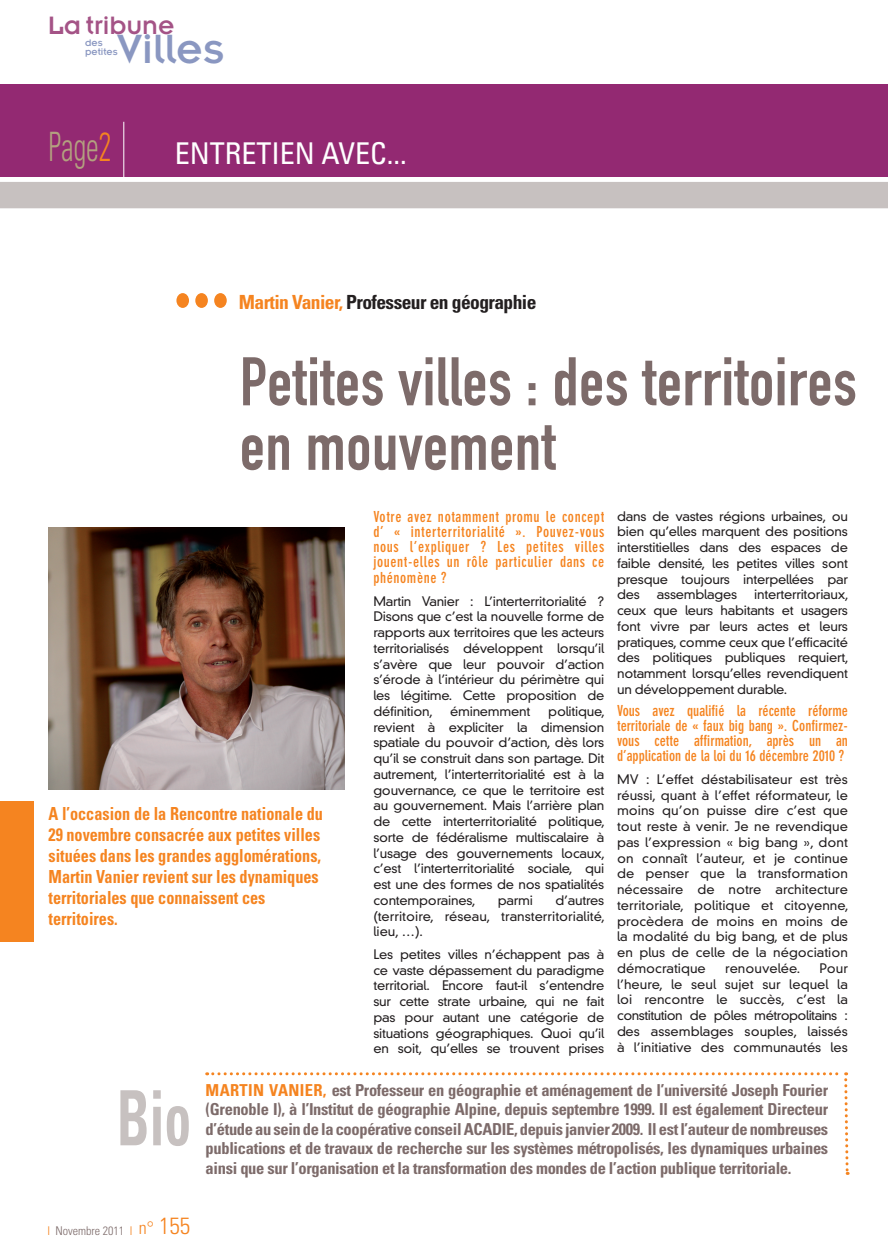
<style>
.page{position:relative;width:888px;height:1258px;background:#fff}
.page>*{position:absolute;margin:0;border:0;box-sizing:border-box;transform-origin:0 0}
.t1{font:700 condensed 76.2px "Univers LT Std";color:#c7c1c0;scale:.7 1}
.t2{font:67.5px/64.5px "DIN Engschrift Std";letter-spacing:.01em;color:#7d6b6a}
.t3{font:45px "Insignia LT Std";color:#8a97c1}
.t4{font:300 condensed 40.5px "Univers LT Std";color:#b3a17f;scale:.7 1}
.t5{font:condensed 30px "Univers LT Std";color:#fff}
.t6{font:27.75px "Insignia LT Std";color:#a45386}
.t7{font:700 condensed 19.5px "Univers LT Std";letter-spacing:-.03em;color:#231f20}
.t8{font:700 condensed 18px/21px "Univers LT Std";color:#f58420;scale:.9 1}
.t9{font:700 condensed 16.5px/19.5px "Univers LT Std";letter-spacing:-.02em;color:#7d6b6a;text-align:justify}
.t10{font:700 condensed 15px/15.1px "DIN Neuzeit Grotesk Std";letter-spacing:.01em;color:#f58420;text-align:justify}
.t11{font:300 12.75px/15.8px "DIN Neuzeit Grotesk Std";letter-spacing:-.02em;color:#231f20;text-align:justify}
.t12{font:300 12.75px "DIN Neuzeit Grotesk Std";color:#231f20}
.t13{font:300 condensed 12px "Univers LT Std";color:#7d6b6a}
.t14{font:10.5px/8.7px "Insignia LT Std";color:#8a97c1}
.s1{color:#f58420}
.s2{font-size:18px;color:#f58420}
.s3{font-size:23.4px;color:#f58420}
</style>
<div class="page">
<div style="left:0;top:85px;width:888px;height:92px;background:#932972"></div>
<hr style="left:123px;top:122px;width:1px;height:55px;background:#fff">
<div style="left:0;top:182px;width:888px;height:26px;background:#c7c1c0"></div>
<img style="left:49px;top:528px;width:295px;height:261px">
<div style="left:176px;top:293px;width:13px;height:15px;background:#f58420;border-radius:50%"></div>
<div style="left:195px;top:293px;width:13px;height:15px;background:#f58420;border-radius:50%"></div>
<div style="left:214px;top:293px;width:13px;height:15px;background:#f58420;border-radius:50%"></div>
<svg style="left:207px;top:1072px;width:643px;height:103px"></svg>
<div style="left:0;top:801px;width:34px;height:140px;background:#f58420"></div>
<h3 class="t6" style="left:48px;top:11px;width:128px">La tribune</h3>
<h3 class="t3" style="left:117px;top:26px;width:108px">Villes</h3>
<p class="t14" style="left:85px;top:38px;width:34px">des petites</p>
<h3 class="t4" style="left:49px;top:123px;width:91px">Page<span class="s1">2</span></h3>
<h3 class="t5" style="left:175px;top:134px;width:234px">ENTRETIEN AVEC...</h3>
<h3 class="t7" style="left:239px;top:290px;width:299px"><span class="s1">Martin Vanier,</span> Professeur en géographie</h3>
<h2 class="t2" style="left:240px;top:350px;width:618px">Petites villes : des territoires en mouvement</h2>
<h3 class="t8" style="left:49px;top:803px;width:306px">A l’occasion de la Rencontre nationale du 29 novembre consacrée aux petites villes situées dans les grandes agglomérations, Martin Vanier revient sur les dynamiques territoriales que connaissent ces territoires.</h3>
<p class="t10" style="left:373px;top:510px;width:232px">Votre avez notamment promu le concept d’ « interterritorialité ». Pouvez-vous nous l’expliquer ? Les petites villes jouent-elles un rôle particulier dans ce phénomène ?</p>
<p class="t11" style="left:373px;top:593px;width:232px">Martin Vanier : L’interterritorialité ?<br>Disons que c’est la nouvelle forme de rapports aux territoires que les acteurs territorialisés développent lorsqu’il s’avère que leur pouvoir d’action s’érode à l’intérieur du périmètre qui les légitime. Cette proposition de définition,</p>
<p class="t11" style="left:373px;top:703px;width:233px;text-indent:175px">politique, revient à expliciter la dimension spatiale du pouvoir d’action, dès lors qu’il se construit dans son partage. Dit autrement, l’interterritorialité est à la gouvernance, ce que le territoire est au gouvernement. Mais l’arrière plan de cette interterritorialité politique, sorte de fédéralisme multiscalaire à l’usage des gouvernements locaux, c’est l’interterritorialité sociale, qui est une des formes de nos spatialités contemporaines,</p>
<p class="t11" style="left:450px;top:703px;width:82px">éminemment</p>
<p class="t11" style="left:373px;top:892px;width:233px;text-indent:182px">d’autres (territoire, réseau, transterritorialité, lieu, …).</p>
<p class="t11" style="left:373px;top:946px;width:232px">Les petites villes n’échappent pas à ce vaste dépassement du paradigme territorial. Encore faut-il s’entendre sur cette strate urbaine, qui ne fait pas pour autant une catégorie de situations géographiques. Quoi qu’il en soit, qu’elles se trouvent prises</p>
<p class="t11" style="left:498px;top:892px;width:37px">parmi</p>
<p class="t11" style="left:617px;top:508px;width:232px">dans de vastes régions urbaines, ou bien qu’elles marquent des positions interstitielles dans des espaces de faible densité, les petites villes sont presque toujours interpellées par des</p>
<p class="t11" style="left:657px;top:587px;width:82px">assemblages</p>
<p class="t11" style="left:617px;top:587px;width:233px;text-indent:137px">interterritoriaux, ceux que leurs habitants et usagers font vivre par leurs actes et leurs pratiques, comme ceux que l’efficacité des politiques publiques requiert, notamment lorsqu’elles revendiquent un développement durable.</p>
<p class="t10" style="left:617px;top:704px;width:232px">Vous avez qualifié la récente réforme territoriale de « faux big bang ». Confirmez&shy;vous cette affirmation, après un an d’application de la loi du 16 décembre 2010 ?</p>
<p class="t11" style="left:617px;top:771px;width:233px">MV : L’effet déstabilisateur est très réussi, quant à l’effet réformateur, le moins qu’on puisse dire c’est que tout reste à venir. Je ne revendique pas l’expression « big bang », dont on connaît l’auteur, et je continue de penser que la transformation nécessaire de notre architecture territoriale, politique et citoyenne, procèdera de moins en moins de la modalité du big bang, et de plus en plus de celle de la négociation démocratique</p>
<p class="t11" style="left:617px;top:960px;width:232px;text-indent:202px">Pour l’heure, le seul sujet sur lequel la loi rencontre le succès, c’est la constitution de pôles métropolitains : des assemblages souples, laissés à l’initiative des communautés les</p>
<p class="t12" style="left:725px;top:961px;width:76px">renouvelée.</p>
<h1 class="t1" style="left:117px;top:1071px;width:107px">Bio</h1>
<p class="t13" style="left:47px;top:1223px;width:144px"><span class="s1">I</span> Novembre 2011 <span class="s1">I</span> <span class="s2">n°</span> <span class="s3">155</span></p>
<p class="t9" style="left:206px;top:1080px;width:624px"><span class="s1">MARTIN VANIER,</span> est Professeur en géographie et aménagement de l’université Joseph Fourier (Grenoble I), à l’Institut de géographie Alpine, depuis septembre 1999. Il est également Directeur d’étude au sein de la coopérative conseil ACADIE, depuis janvier 2009. Il est l’auteur de nombreuses publications et de travaux de recherche sur les systèmes métropolisés, les dynamiques urbaines ainsi que sur l’organisation et la transformation des mondes de l’action publique territoriale.</p>
</div>
